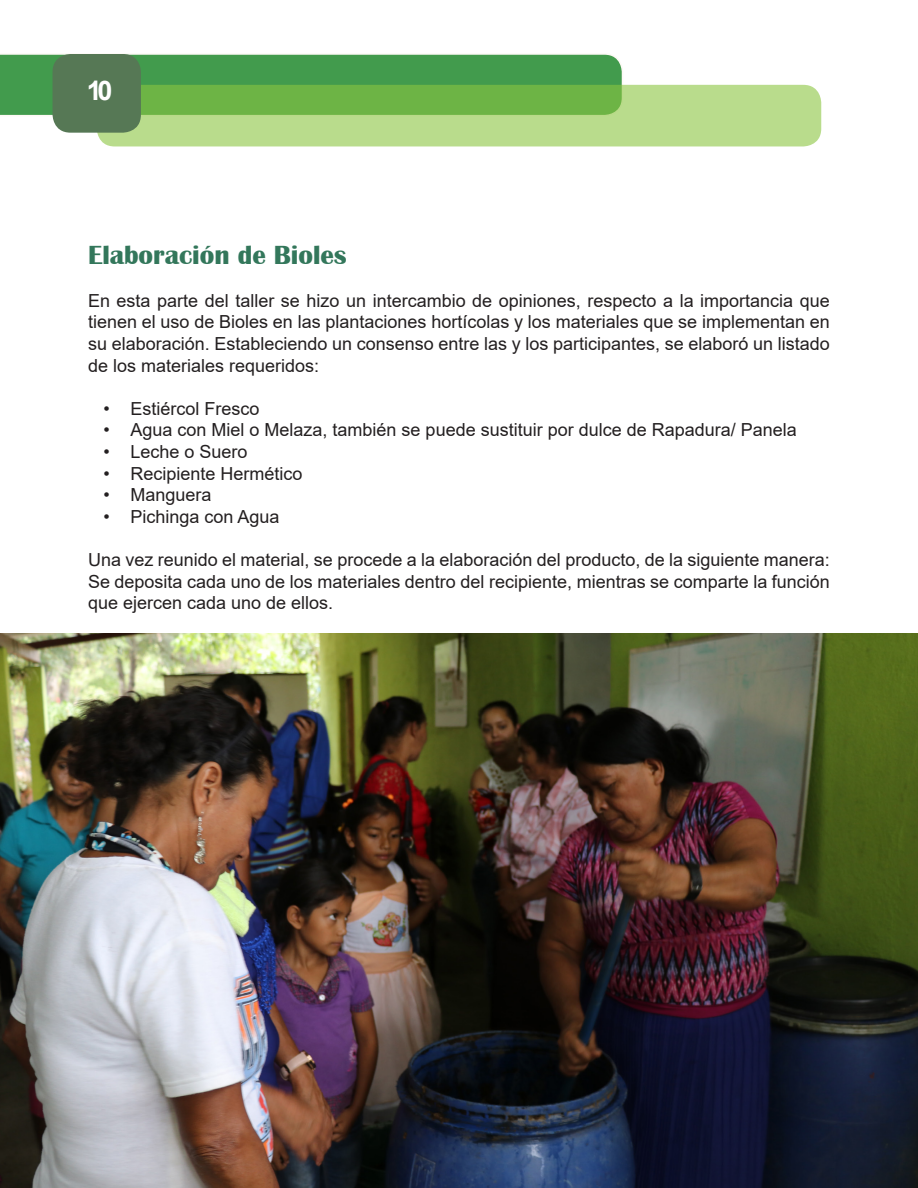
<style>
.page{position:relative;width:918px;height:1188px;background:#fff}
.page>*{position:absolute;margin:0;border:0;box-sizing:border-box;transform-origin:0 0}
.Subtitulo{font:700 27px "Britannic";color:#33775b}
.t1{font:700 27px "Arial";color:#fff}
.t2{font:18px/21.6px "Arial";color:#231f20;text-align:justify}
</style>
<div class="page">
<div style="left:0;top:54px;width:623px;height:62px;background:#429b4d"></div>
<svg style="left:97px;top:85px;width:724px;height:61px;background:#9fce73"></svg>
<div style="left:53px;top:54px;width:88px;height:79px;background:#567855;border-radius:18px"></div>
<img style="left:0;top:634px;width:918px;height:554px">
<h1 class="t1" style="left:87px;top:72px;width:27px">10</h1>
<p class="Subtitulo" style="left:88px;top:239px;width:260px">Elaboración de Bioles</p>
<p class="t2" style="left:88px;top:290px;width:743px">En esta parte del taller se hizo un intercambio de opiniones, respecto a la importancia que tienen el uso de Bioles en las plantaciones hortícolas y los materiales que se implementan en su elaboración. Estableciendo un consenso entre las y los participantes, se elaboró un listado de los materiales requeridos:</p>
<p class="t2" style="left:104px;top:398px;width:158px">• Estiércol Fresco</p>
<p class="t2" style="left:104px;top:419px;width:695px">• Agua con Miel o Melaza, también se puede sustituir por dulce de Rapadura/ Panela</p>
<p class="t2" style="left:104px;top:441px;width:146px">• Leche o Suero</p>
<p class="t2" style="left:104px;top:462px;width:201px">• Recipiente Hermético</p>
<p class="t2" style="left:104px;top:484px;width:110px">• Manguera</p>
<p class="t2" style="left:104px;top:506px;width:178px">• Pichinga con Agua</p>
<p class="t2" style="left:88px;top:549px;width:743px">Una vez reunido el material, se procede a la elaboración del producto, de la siguiente manera:<br>Se deposita cada uno de los materiales dentro del recipiente, mientras se comparte la función que ejercen cada uno de ellos.</p>
</div>
